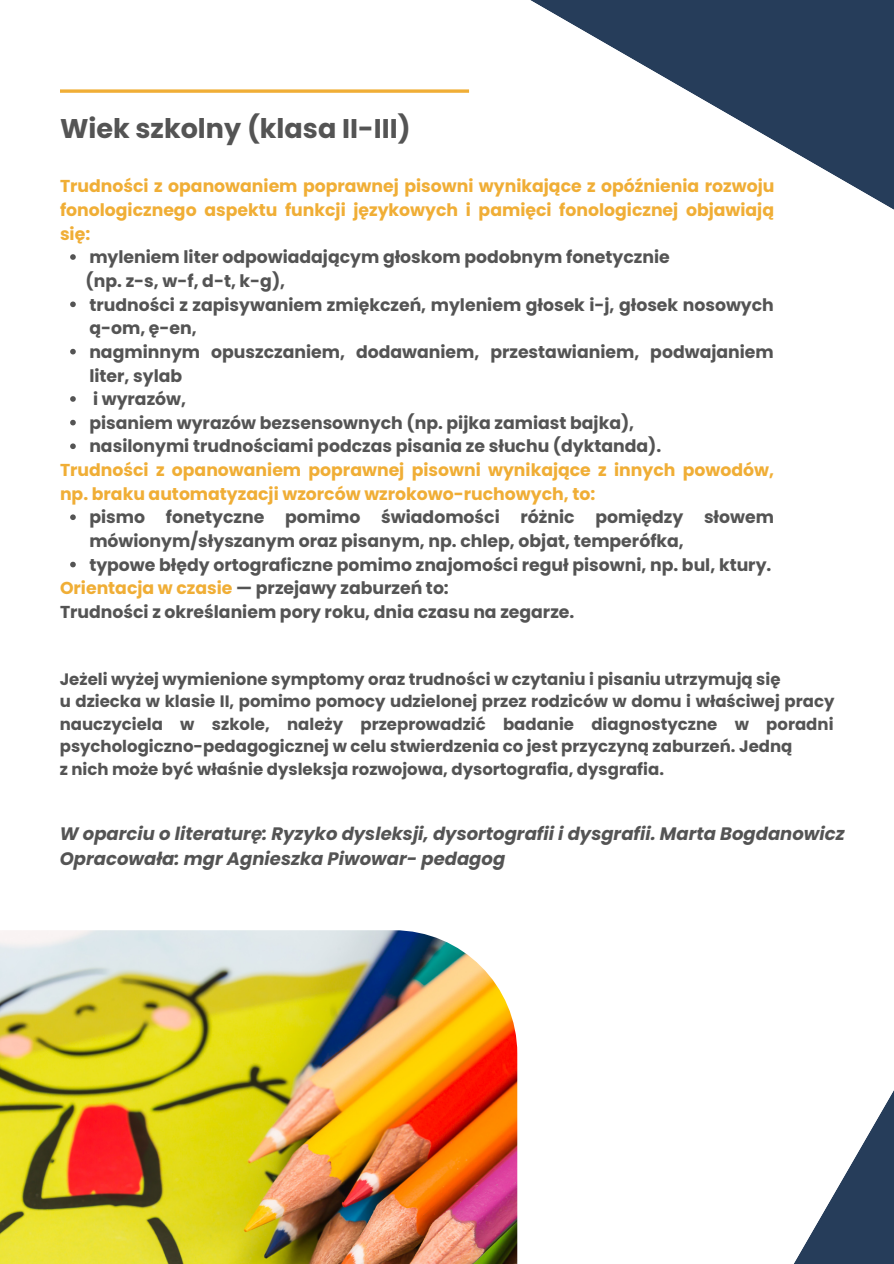
<style>
.page{position:relative;width:894px;height:1264px;background:#fff}
.page>*{position:absolute;margin:0;border:0;box-sizing:border-box;transform-origin:0 0}
.t1{font:700 27px "Poppins";color:#545454}
.t2{font:italic 700 18px "Poppins";color:#545454}
.t3{font:700 17.25px/23.7px "Poppins";color:#545454}
.t4{font:700 17.25px/23.7px "Poppins";color:#f0ae36;text-align:justify}
.t5{font:700 16.5px/22.5px "Poppins";color:#545454;text-align:justify}
.s1{color:#f0ae36}
</style>
<div class="page">
<svg style="left:469px;top:0;width:424px;height:209px"></svg>
<svg style="left:794px;top:1092px;width:99px;height:171px"></svg>
<svg style="left:60px;top:89px;width:409px;height:4px;background:#f2ba54"></svg>
<img style="left:0;top:930px;width:517px;height:333px">
<svg style="left:70px;top:254px;width:6px;height:6px"></svg>
<svg style="left:70px;top:301px;width:6px;height:6px"></svg>
<svg style="left:70px;top:349px;width:6px;height:5px"></svg>
<svg style="left:70px;top:396px;width:6px;height:6px"></svg>
<svg style="left:70px;top:420px;width:6px;height:5px"></svg>
<svg style="left:70px;top:443px;width:6px;height:6px"></svg>
<svg style="left:70px;top:514px;width:6px;height:6px"></svg>
<svg style="left:70px;top:561px;width:6px;height:6px"></svg>
<p class="t1" style="left:60px;top:110px;width:352px">Wiek szkolny (klasa II-III)</p>
<p class="t4" style="left:60px;top:174px;width:715px">Trudności z opanowaniem poprawnej pisowni wynikające z opóźnienia rozwoju fonologicznego aspektu funkcji językowych i pamięci fonologicznej objawiają się:</p>
<p class="t3" style="left:86px;top:269px;width:201px">(np. z-s, w-f, d-t, k-g),</p>
<p class="t3" style="left:89px;top:245px;width:582px">myleniem liter odpowiadającym głoskom podobnym fonetycznie</p>
<p class="t3" style="left:89px;top:292px;width:686px">trudności z zapisywaniem zmiękczeń, myleniem głosek i-j, głosek nosowych ą-om, ę-en,</p>
<p class="t3" style="left:89px;top:340px;width:685px">nagminnym opuszczaniem, dodawaniem, przestawianiem, podwajaniem liter, sylab</p>
<p class="t3" style="left:93px;top:387px;width:95px">i wyrazów,</p>
<p class="t3" style="left:89px;top:411px;width:546px">pisaniem wyrazów bezsensownych (np. pijka zamiast bajka),</p>
<p class="t3" style="left:89px;top:434px;width:573px">nasilonymi trudnościami podczas pisania ze słuchu (dyktanda).</p>
<p class="t4" style="left:60px;top:458px;width:715px">Trudności z opanowaniem poprawnej pisowni wynikające z innych powodów, np. braku automatyzacji wzorców wzrokowo-ruchowych, to:</p>
<p class="t3" style="left:89px;top:505px;width:686px">pismo fonetyczne pomimo świadomości różnic pomiędzy słowem mówionym/słyszanym oraz pisanym, np. chlep, objat, temperófka,</p>
<p class="t3" style="left:89px;top:553px;width:683px">typowe błędy ortograficzne pomimo znajomości reguł pisowni, np. bul, ktury.</p>
<p class="t3" style="left:60px;top:576px;width:390px"><span class="s1">Orientacja w czasie</span> — przejawy zaburzeń to:</p>
<p class="t3" style="left:60px;top:600px;width:515px">Trudności z określaniem pory roku, dnia czasu na zegarze.</p>
<p class="t5" style="left:60px;top:667px;width:722px">Jeżeli wyżej wymienione symptomy oraz trudności w czytaniu i pisaniu utrzymują się</p>
<p class="t5" style="left:60px;top:690px;width:776px">u dziecka w klasie II, pomimo pomocy udzielonej przez rodziców w domu i właściwej pracy nauczyciela w szkole, należy przeprowadzić badanie diagnostyczne w poradni psychologiczno-pedagogicznej w celu stwierdzenia co jest przyczyną zaburzeń. Jedną</p>
<p class="t5" style="left:60px;top:757px;width:605px">z nich może być właśnie dysleksja rozwojowa, dysortografia, dysgrafia.</p>
<p class="t2" style="left:60px;top:821px;width:786px">W oparciu o literaturę: Ryzyko dysleksji, dysortografii i dysgrafii. Marta Bogdanowicz</p>
<p class="t2" style="left:60px;top:845px;width:447px">Opracowała: mgr Agnieszka Piwowar- pedagog</p>
</div>
